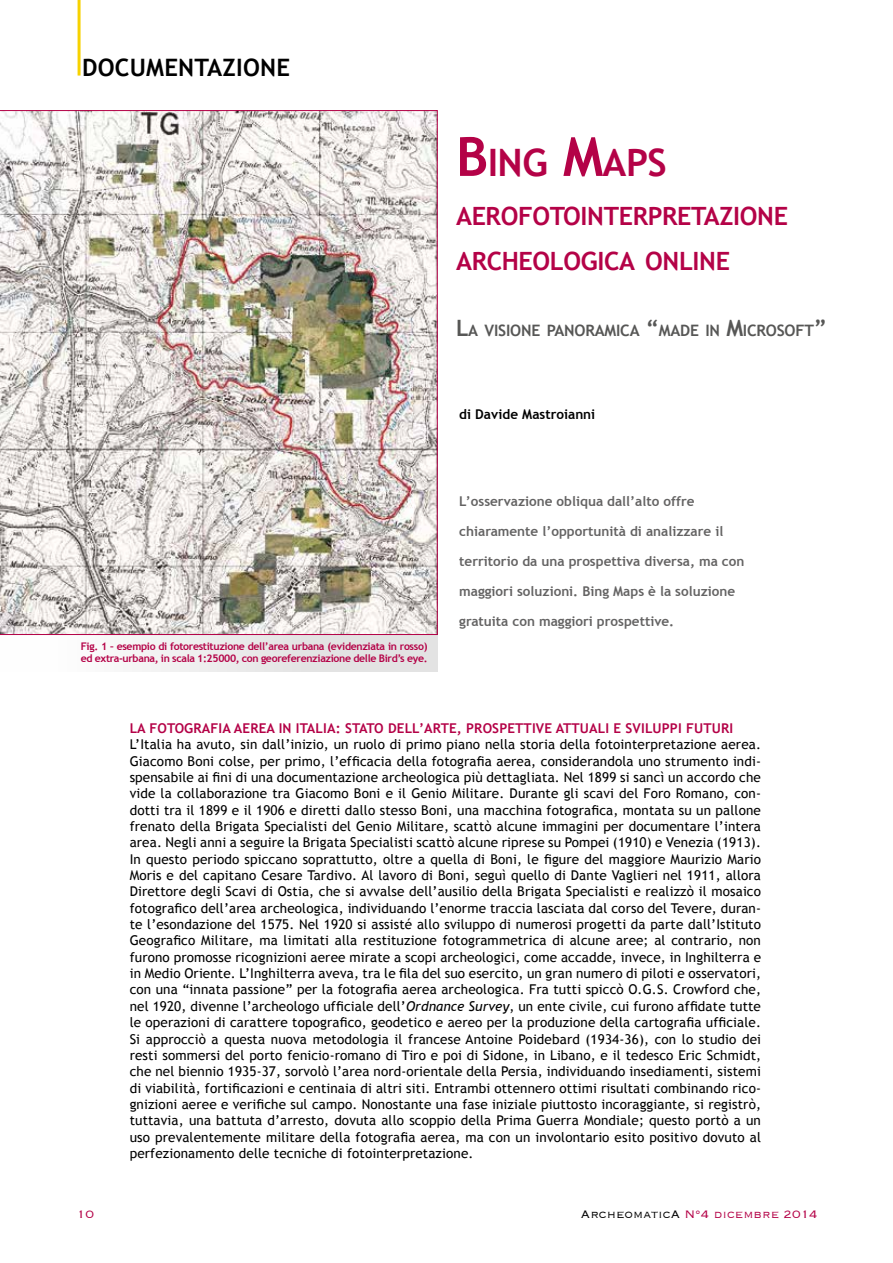
<style>
.page{position:relative;width:893px;height:1263px;background:#fff}
.page>*{position:absolute;margin:0;border:0;box-sizing:border-box;transform-origin:0 0}
.t1{font:700 37.8px "Trebuchet MS";letter-spacing:-.015em;color:#b40247}
.t2{font:700 25.2px/45px "Trebuchet MS";letter-spacing:-.015em;color:#b40247}
.t3{font:700 24px "Trebuchet MS";letter-spacing:.01em;color:#000}
.t4{font:700 15.75px "Trebuchet MS";letter-spacing:-.015em;color:#575756}
.t5{font:300 14.1px "Copperplate";color:#b40247}
.t6{font:13.5px/16.4px "Trebuchet MS";letter-spacing:.01em;color:#000;text-align:justify}
.t7{font:700 13.5px "Trebuchet MS";color:#646363}
.t8{font:700 13.5px "Trebuchet MS";letter-spacing:.01em;color:#b40247}
.t9{font:700 13.5px "Trebuchet MS";color:#000}
.t10{font:700 10.5px/12.6px "Trebuchet MS";letter-spacing:-.03em;color:#b40247}
.s1{font-size:54px}
.s2{font-size:22.5px}
.s3{font-style:italic}
.s4{color:#000}
</style>
<div class="page">
<hr style="left:78px;top:0;width:3px;height:76px;background:#f7d200">
<div style="left:0;top:631px;width:438px;height:41px;background:linear-gradient(to right,#fff,#ddd)"></div>
<img style="left:0;top:110px;width:438px;height:525px">
<h3 class="t3" style="left:82px;top:52px;width:210px">DOCUMENTAZIONE</h3>
<h1 class="t1" style="left:456px;top:139px;width:212px"><span class="s1">B</span>ING <span class="s1">M</span>APS</h1>
<h2 class="t2" style="left:456px;top:194px;width:334px">AEROFOTOINTERPRETAZIONE<br>ARCHEOLOGICA ONLINE</h2>
<p class="t4" style="left:456px;top:321px;width:372px"><span class="s2">L</span>A VISIONE PANORAMICA <span class="s2">“</span>MADE IN <span class="s2">M</span>ICROSOFT<span class="s2">”</span></p>
<p class="t9" style="left:459px;top:406px;width:138px">di Davide Mastroianni</p>
<p class="t10" style="left:81px;top:640px;width:348px">Fig. 1 – esempio di fotorestituzione dell’area urbana (evidenziata in rosso) ed extra-urbana, in scala 1:25000, con georeferenziazione delle Bird’s eye.</p>
<p class="t7" style="left:459px;top:493px;width:237px">L’osservazione obliqua dall’alto offre</p>
<p class="t7" style="left:459px;top:523px;width:266px">chiaramente l’opportunità di analizzare il</p>
<p class="t7" style="left:459px;top:553px;width:287px">territorio da una prospettiva diversa, ma con</p>
<p class="t7" style="left:459px;top:583px;width:277px">maggiori soluzioni. Bing Maps è la soluzione</p>
<p class="t7" style="left:459px;top:613px;width:216px">gratuita con maggiori prospettive.</p>
<p class="t8" style="left:130px;top:720px;width:605px">LA FOTOGRAFIA AEREA IN ITALIA: STATO DELL’ARTE, PROSPETTIVE ATTUALI E SVILUPPI FUTURI</p>
<p class="t6" style="left:130px;top:736px;width:633px">L’Italia ha avuto, sin dall’inizio, un ruolo di primo piano nella storia della fotointerpretazione aerea.<br>Giacomo Boni colse, per primo, l’efficacia della fotografia aerea, considerandola uno strumento indi&shy;spensabile ai fini di una documentazione archeologica più dettagliata. Nel 1899 si sancì un accordo che vide la collaborazione tra Giacomo Boni e il Genio Militare. Durante gli scavi del Foro Romano, con&shy;dotti tra il 1899 e il 1906 e diretti dallo stesso Boni, una macchina fotografica, montata su un pallone frenato della Brigata Specialisti del Genio Militare, scattò alcune immagini per documentare l’intera area. Negli anni a seguire la Brigata Specialisti scattò alcune riprese su Pompei (1910) e Venezia (1913).<br>In questo periodo spiccano soprattutto, oltre a quella di Boni, le figure del maggiore Maurizio Mario Moris e del capitano Cesare Tardivo. Al lavoro di Boni, seguì quello di Dante Vaglieri nel 1911, allora Direttore degli Scavi di Ostia, che si avvalse dell’ausilio della Brigata Specialisti e realizzò il mosaico fotografico dell’area archeologica, individuando l’enorme traccia lasciata dal corso del Tevere, duran&shy;te l’esondazione del 1575. Nel 1920 si assisté allo sviluppo di numerosi progetti da parte dall’Istituto Geografico Militare, ma limitati alla restituzione fotogrammetrica di alcune aree; al contrario, non furono promosse ricognizioni aeree mirate a scopi archeologici, come accadde, invece, in Inghilterra e in Medio Oriente. L’Inghilterra aveva, tra le fila del suo esercito, un gran numero di piloti e osservatori, con una “innata passione” per la fotografia aerea archeologica. Fra tutti spiccò O.G.S. Crowford che, nel 1920, divenne l’archeologo ufficiale dell’<span class="s3">Ordnance Survey</span>, un ente civile, cui furono affidate tutte le operazioni di carattere topografico, geodetico e aereo per la produzione della cartografia ufficiale.<br>Si approcciò a questa nuova metodologia il francese Antoine Poidebard (1934-36), con lo studio dei resti sommersi del porto fenicio-romano di Tiro e poi di Sidone, in Libano, e il tedesco Eric Schmidt, che nel biennio 1935-37, sorvolò l’area nord-orientale della Persia, individuando insediamenti, sistemi di viabilità, fortificazioni e centinaia di altri siti. Entrambi ottennero ottimi risultati combinando rico&shy;gnizioni aeree e verifiche sul campo. Nonostante una fase iniziale piuttosto incoraggiante, si registrò, tuttavia, una battuta d’arresto, dovuta allo scoppio della Prima Guerra Mondiale; questo portò a un uso prevalentemente militare della fotografia aerea, ma con un involontario esito positivo dovuto al perfezionamento delle tecniche di fotointerpretazione.</p>
<p class="t5" style="left:77px;top:1205px;width:19px">10</p>
<p class="t5" style="left:581px;top:1205px;width:238px"><span class="s4">ArcheomaticA</span> N°4 dicembre 2014</p>
</div>
